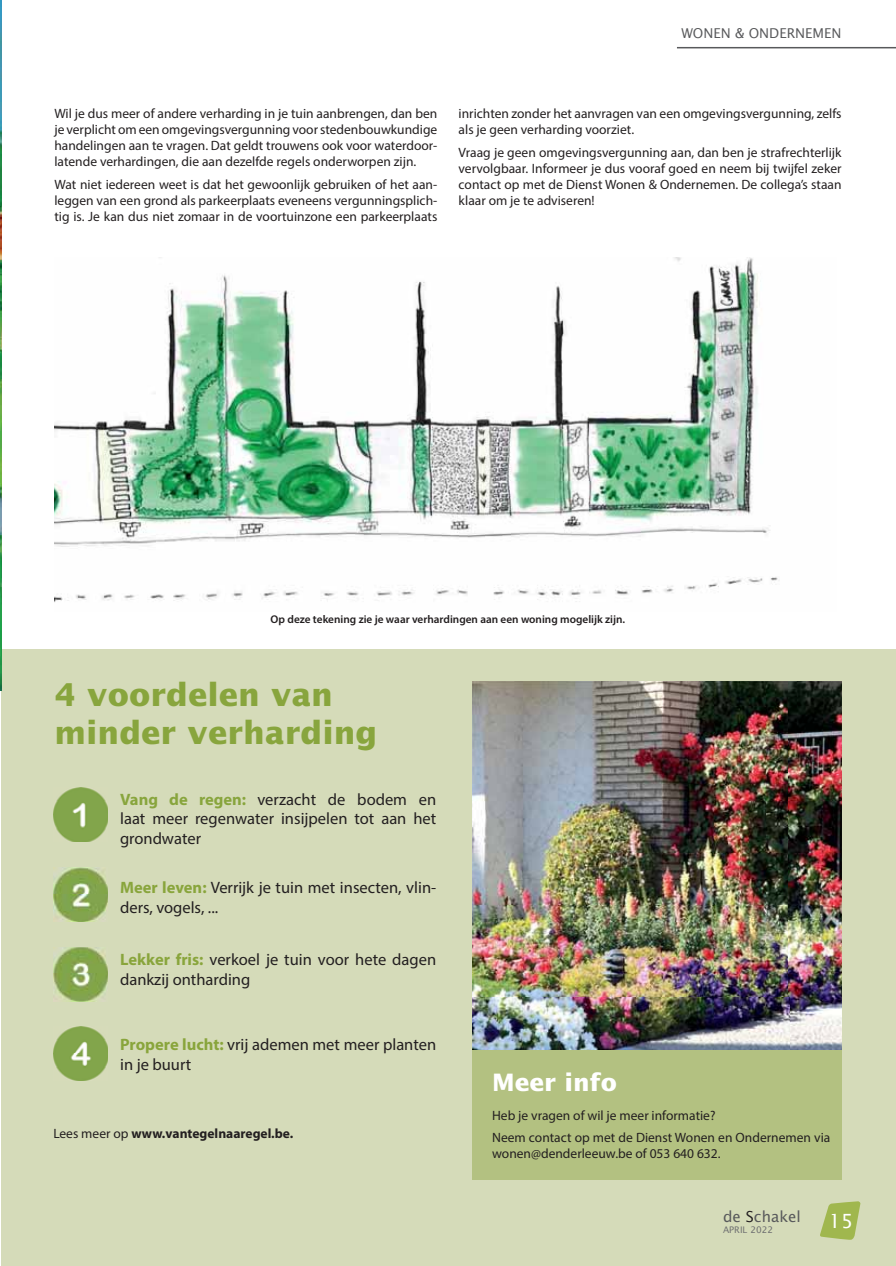
<style>
.page{position:relative;width:896px;height:1266px;background:#fff}
.page>*{position:absolute;margin:0;border:0;box-sizing:border-box;transform-origin:0 0}
.t1{font:700 31.5px/37.8px "Lucida Sans Std";color:#88a53d}
.t2{font:700 24px "Lucida Sans Std";color:#fff}
.t3{font:19.5px "Lucida Sans Std";color:#fff}
.t4{font:16.5px/19.8px "Myriad Pro";color:#231f20}
.t5{font:15.15px "Lucida Sans Std";color:#58595b}
.t6{font:13.5px/16.2px "Myriad Pro";color:#231f20;text-align:justify}
.t7{font:700 13.5px "Myriad Pro";color:#231f20}
.t8{font:13.5px "Lucida Sans Std";color:#58595b}
.t9{font:600 11.25px "Myriad Pro";color:#231f20}
.t10{font:9px "Lucida Sans Std";color:#6d6e70}
.s1{font-weight:700;color:#88a53d}
.s2{font-weight:700;color:#89a53c}
.s3{font-weight:400}
.s4{color:#231f20}
</style>
<div class="page">
<hr style="left:677px;top:47px;width:218px;height:1px;background:#58595b">
<div style="left:1px;top:649px;width:894px;height:616px;background:#d5dbb9"></div>
<svg style="left:820px;top:1201px;width:40px;height:38px"></svg>
<img style="left:0;top:0;width:1px;height:690px">
<img style="left:54px;top:258px;width:724px;height:345px">
<img style="left:53px;top:787px;width:54px;height:54px">
<img style="left:53px;top:867px;width:54px;height:54px">
<img style="left:53px;top:947px;width:54px;height:54px">
<img style="left:53px;top:1026px;width:54px;height:54px">
<img style="left:472px;top:681px;width:369px;height:368px">
<div style="left:472px;top:1049px;width:369px;height:130px;background:#b3c181"></div>
<p class="t8" style="left:681px;top:25px;width:162px">WONEN &amp; ONDERNEMEN</p>
<p class="t6" style="left:54px;top:106px;width:384px">Wil je dus meer of andere verharding in je tuin aanbrengen, dan ben je verplicht om een omgevingsvergunning voor stedenbouwkundige handelingen aan te vragen. Dat geldt trouwens ook voor waterdoor&shy;latende verhardingen, die aan dezelfde regels onderworpen zijn.</p>
<p class="t6" style="left:54px;top:178px;width:384px">Wat niet iedereen weet is dat het gewoonlijk gebruiken of het aan&shy;leggen van een grond als parkeerplaats eveneens vergunningsplich&shy;tig is. Je kan dus niet zomaar in de voortuinzone een parkeerplaats</p>
<p class="t6" style="left:458px;top:106px;width:384px">inrichten zonder het aanvragen van een omgevingsvergunning, zelfs als je geen verharding voorziet.</p>
<p class="t6" style="left:458px;top:145px;width:384px">Vraag je geen omgevingsvergunning aan, dan ben je strafrechterlijk vervolgbaar. Informeer je dus vooraf goed en neem bij twijfel zeker contact op met de Dienst Wonen &amp; Ondernemen. De collega’s staan klaar om je te adviseren!</p>
<p class="t9" style="left:270px;top:614px;width:356px">Op deze tekening zie je waar verhardingen aan een woning mogelijk zijn.</p>
<h1 class="t1" style="left:54px;top:678px;width:324px">4 voordelen van minder verharding</h1>
<p class="t4" style="left:120px;top:790px;width:317px;text-align:justify"><span class="s1">Vang de regen:</span> verzacht de bodem en laat meer regenwater insijpelen tot aan het grondwater</p>
<p class="t4" style="left:120px;top:879px;width:317px"><span class="s2">Meer leven:</span> Verrijk je tuin met insecten, vlin&shy;ders, vogels, ...</p>
<p class="t4" style="left:120px;top:951px;width:317px"><span class="s2">Lekker fris:</span> verkoel je tuin voor hete dagen dankzij ontharding</p>
<p class="t4" style="left:120px;top:1036px;width:317px"><span class="s2">Propere lucht:</span> vrij ademen met meer planten in je buurt</p>
<p class="t7" style="left:53px;top:1127px;width:241px"><span class="s3">Lees meer op</span> www.vantegelnaaregel.be.</p>
<h2 class="t2" style="left:492px;top:1070px;width:126px">Meer info</h2>
<p class="t6" style="left:492px;top:1105px;width:340px;line-height:22.5px">Heb je vragen of wil je meer informatie?<br>Neem contact op met de Dienst Wonen en Ondernemen via</p>
<p class="t6" style="left:492px;top:1147px;width:230px">wonen@denderleeuw.be of 053 640 632.</p>
<p class="t5" style="left:723px;top:1208px;width:79px">de <span class="s4">S</span>chakel</p>
<p class="t10" style="left:723px;top:1224px;width:52px">APRIL 2022</p>
<h3 class="t3" style="left:828px;top:1209px;width:26px">15</h3>
</div>
